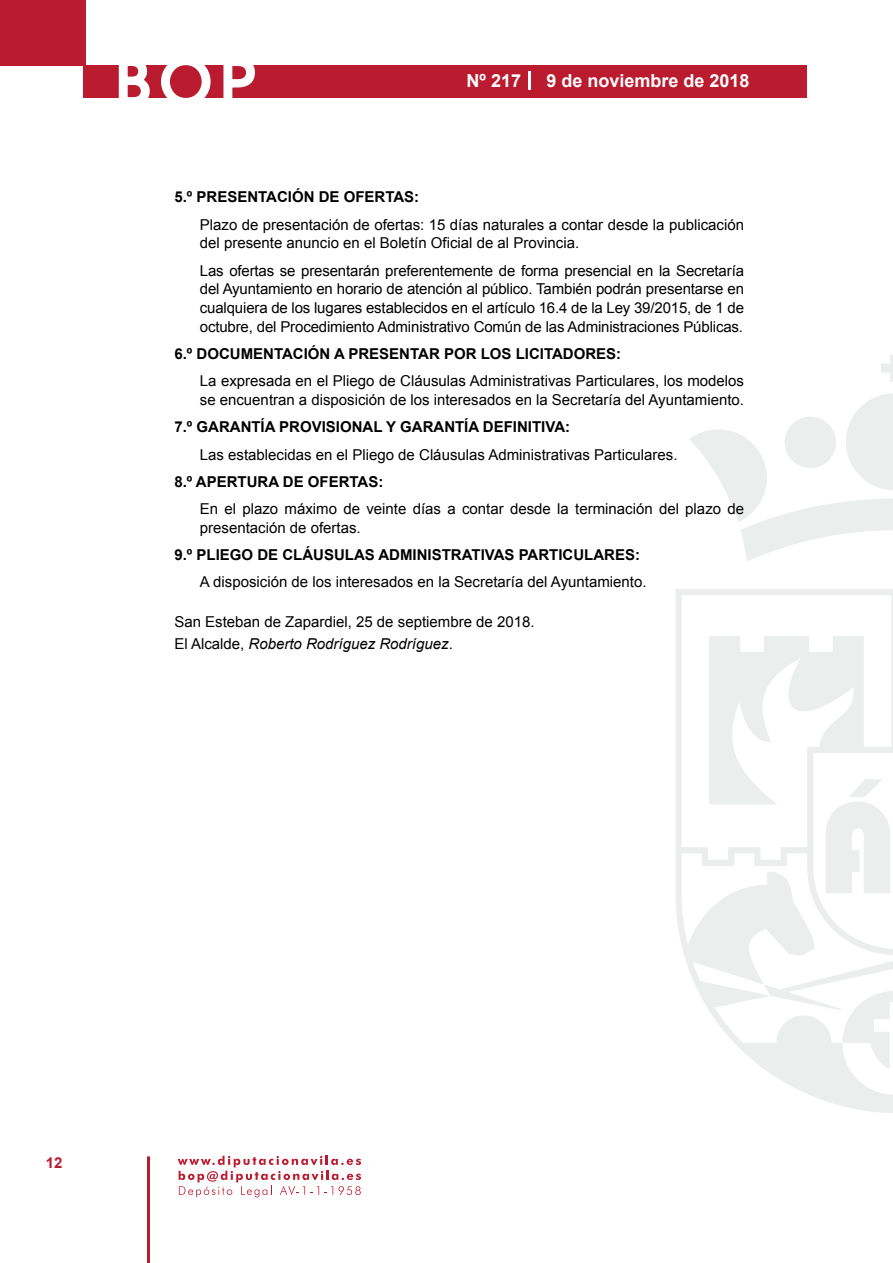
<style>
.page{position:relative;width:893px;height:1263px;background:#fff}
.page>*{position:absolute;margin:0;border:0;box-sizing:border-box;transform-origin:0 0}
.t1{font:500 61.5px "Avant Garde";color:#fff}
.t2{font:700 18px "Arial";color:#fff}
.t3{font:15px/18.8px "Arial";color:#000}
.t4{font:700 15px "Arial";color:#000}
.t5{font:700 15px "Arial";color:#ba1b2f}
.s1{font-style:italic}
</style>
<div class="page">
<svg style="left:178px;top:1156px;width:183px;height:41px"></svg>
<hr style="left:147px;top:1156px;width:3px;height:107px;background:#ba1b2f">
<div style="left:0;top:0;width:85px;height:66px;background:#ba1b2f"></div>
<div style="left:84px;top:65px;width:723px;height:33px;background:#ba1b2f"></div>
<svg style="left:118px;top:65px;width:32px;height:33px"></svg>
<svg style="left:161px;top:65px;width:50px;height:33px"></svg>
<svg style="left:223px;top:65px;width:32px;height:33px"></svg>
<svg style="left:529px;top:71px;width:2px;height:19px"></svg>
<svg style="left:881px;top:355px;width:12px;height:27px"></svg>
<svg style="left:690px;top:393px;width:203px;height:168px"></svg>
<svg style="left:676px;top:589px;width:217px;height:524px"></svg>
<svg style="left:764px;top:984px;width:129px;height:86px"></svg>
<svg style="left:825px;top:779px;width:66px;height:114px"></svg>
<h1 class="t1" style="left:115px;top:44px;width:141px">BOP</h1>
<p class="t2" style="left:467px;top:69px;width:56px">Nº 217</p>
<p class="t2" style="left:546px;top:69px;width:205px">9 de noviembre de 2018</p>
<p class="t4" style="left:174px;top:187px;width:246px">5.º PRESENTACIÓN DE OFERTAS:</p>
<p class="t3" style="left:200px;top:215px;width:546px">Plazo de presentación de ofertas: 15 días naturales a contar desde la publicación del presente anuncio en el Boletín Oficial de al Provincia.</p>
<p class="t3" style="left:200px;top:261px;width:546px;text-align:justify">Las ofertas se presentarán preferentemente de forma presencial en la Secretaría del Ayuntamiento en horario de atención al público. También podrán presentarse en cualquiera de los lugares establecidos en el artículo 16.4 de la Ley 39/2015, de 1 de octubre, del Procedimiento Administrativo Común de las Administraciones Públicas.</p>
<p class="t4" style="left:174px;top:344px;width:448px">6.º DOCUMENTACIÓN A PRESENTAR POR LOS LICITADORES:</p>
<p class="t3" style="left:200px;top:372px;width:546px">La expresada en el Pliego de Cláusulas Administrativas Particulares, los modelos se encuentran a disposición de los interesados en la Secretaría del Ayuntamiento.</p>
<p class="t4" style="left:174px;top:417px;width:397px">7.º GARANTÍA PROVISIONAL Y GARANTÍA DEFINITIVA:</p>
<p class="t3" style="left:200px;top:445px;width:479px">Las establecidas en el Pliego de Cláusulas Administrativas Particulares.</p>
<p class="t4" style="left:174px;top:472px;width:211px">8.º APERTURA DE OFERTAS:</p>
<p class="t3" style="left:200px;top:500px;width:546px">En el plazo máximo de veinte días a contar desde la terminación del plazo de presentación de ofertas.</p>
<p class="t4" style="left:174px;top:545px;width:467px">9.º PLIEGO DE CLÁUSULAS ADMINISTRATIVAS PARTICULARES:</p>
<p class="t3" style="left:200px;top:573px;width:448px">A disposición de los interesados en la Secretaría del Ayuntamiento.</p>
<p class="t3" style="left:174px;top:610px;width:362px;line-height:22.2px">San Esteban de Zapardiel, 25 de septiembre de 2018.<br>El Alcalde, <span class="s1">Roberto Rodríguez Rodríguez</span>.</p>
<p class="t5" style="left:46px;top:1153px;width:18px">12</p>
</div>
